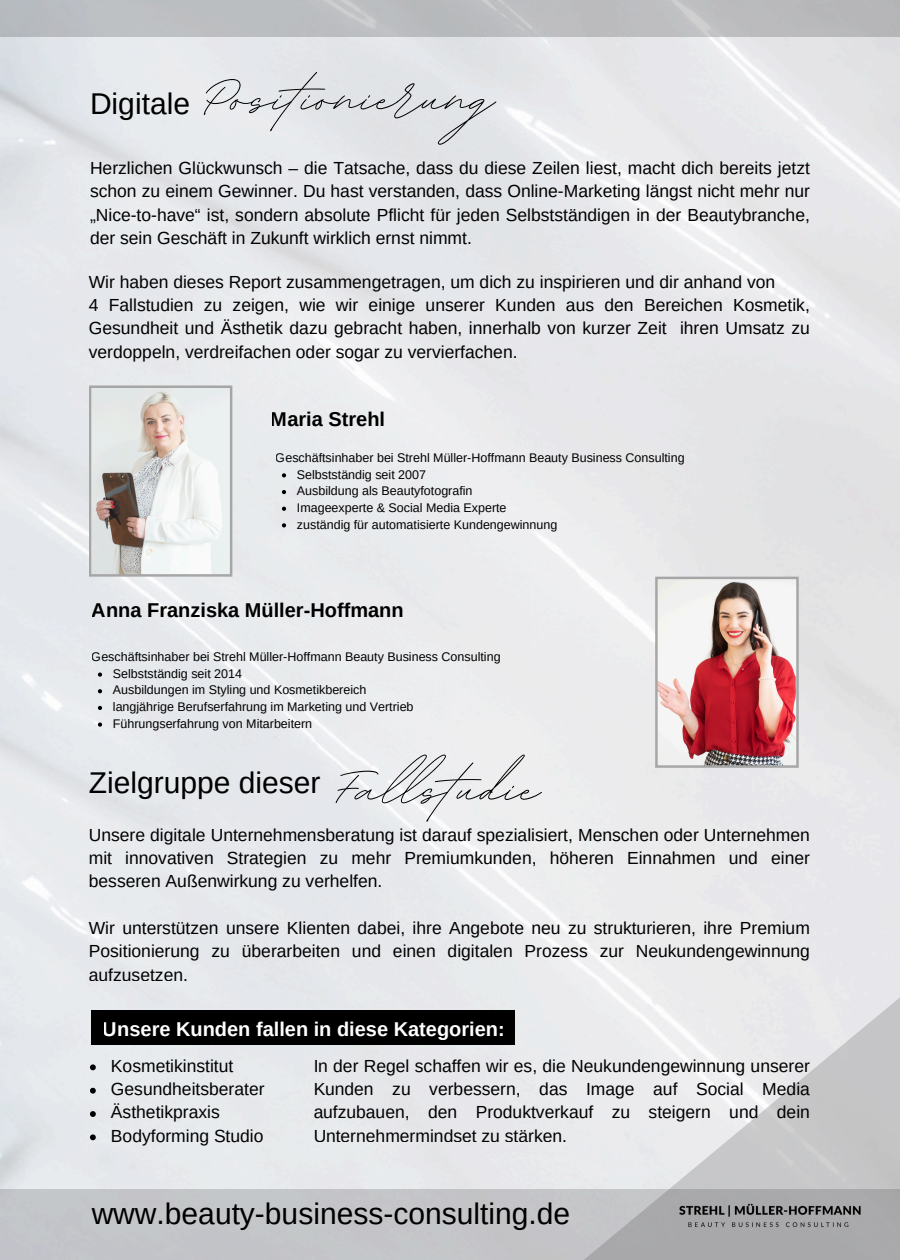
<style>
.page{position:relative;width:900px;height:1260px;background:#fff}
.page>*{position:absolute;margin:0;border:0;box-sizing:border-box;transform-origin:0 0}
.t1{font:87.5px "BD Script";color:#000}
.t2{font:30px "Arimo";color:#000}
.t3{font:700 20px "Arimo";color:#000}
.t4{font:700 20px "Arimo";color:#fff}
.t5{font:17.5px/23.2px "Arimo";color:#000;text-align:justify}
.t6{font:12.5px/16.8px "Arimo";color:#000}
</style>
<div class="page">
<div style="left:0;top:37px;width:900px;height:1152px;background:#e7e7eb"></div>
<svg style="left:259px;top:780px;width:641px;height:409px;background:#e6e7e9"></svg>
<div style="left:0;top:1189px;width:900px;height:71px;background:#c4c4c8"></div>
<div style="left:0;top:0;width:900px;height:37px;background:#bbbec1"></div>
<svg style="left:89px;top:386px;width:143px;height:191px"></svg>
<img style="left:655px;top:577px;width:144px;height:191px">
<img style="left:655px;top:1170px;width:231px;height:90px">
<div style="left:92px;top:1010px;width:423px;height:34px;background:#000"></div>
<svg style="left:90px;top:1064px;width:6px;height:6px"></svg>
<svg style="left:90px;top:1088px;width:6px;height:6px"></svg>
<svg style="left:90px;top:1111px;width:6px;height:6px"></svg>
<svg style="left:90px;top:1134px;width:6px;height:6px"></svg>
<svg style="left:98px;top:673px;width:4px;height:4px"></svg>
<svg style="left:98px;top:689px;width:4px;height:4px"></svg>
<svg style="left:98px;top:706px;width:4px;height:4px"></svg>
<svg style="left:98px;top:723px;width:4px;height:4px"></svg>
<svg style="left:282px;top:473px;width:4px;height:4px"></svg>
<svg style="left:282px;top:490px;width:4px;height:4px"></svg>
<svg style="left:282px;top:507px;width:4px;height:4px"></svg>
<svg style="left:282px;top:523px;width:4px;height:4px"></svg>
<p class="t2" style="left:90px;top:86px;width:102px">Digitale</p>
<p class="t1" style="left:202px;top:40px;width:294px">Positionierung</p>
<p class="t5" style="left:90px;top:156px;width:721px">Herzlichen Glückwunsch – die Tatsache, dass du diese Zeilen liest, macht dich bereits jetzt schon zu einem Gewinner. Du hast verstanden, dass Online-Marketing längst nicht mehr nur „Nice-to-have“ ist, sondern absolute Pflicht für jeden Selbstständigen in der Beautybranche, der sein Geschäft in Zukunft wirklich ernst nimmt.</p>
<p class="t5" style="left:89px;top:270px;width:723px;text-align:left">Wir haben dieses Report zusammengetragen, um dich zu inspirieren und dir anhand von<br>4 Fallstudien zu zeigen, wie wir einige unserer Kunden aus den Bereichen Kosmetik, Gesundheit und Ästhetik dazu gebracht haben, innerhalb von kurzer Zeit ihren Umsatz zu verdoppeln, verdreifachen oder sogar zu vervierfachen.</p>
<p class="t3" style="left:271px;top:408px;width:116px">Maria Strehl</p>
<p class="t6" style="left:297px;top:449px;width:389px;text-indent:-21px">Geschäftsinhaber bei Strehl Müller-Hoffmann Beauty Business Consulting Selbstständig seit 2007<br>Ausbildung als Beautyfotografin<br>Imageexperte &amp; Social Media Experte<br>zuständig für automatisierte Kundengewinnung</p>
<p class="t3" style="left:92px;top:599px;width:313px">Anna Franziska Müller-Hoffmann</p>
<p class="t6" style="left:113px;top:648px;width:389px;text-indent:-21px">Geschäftsinhaber bei Strehl Müller-Hoffmann Beauty Business Consulting Selbstständig seit 2014<br>Ausbildungen im Styling und Kosmetikbereich<br>langjährige Berufserfahrung im Marketing und Vertrieb Führungserfahrung von Mitarbeitern</p>
<h2 class="t1" style="left:333px;top:731px;width:208px">Fal studie</h2>
<p class="t5" style="left:89px;top:823px;width:723px">Unsere digitale Unternehmensberatung ist darauf spezialisiert, Menschen oder Unternehmen mit innovativen Strategien zu mehr Premiumkunden, höheren Einnahmen und einer besseren Außenwirkung zu verhelfen.</p>
<p class="t5" style="left:89px;top:916px;width:723px">Wir unterstützen unsere Klienten dabei, ihre Angebote neu zu strukturieren, ihre Premium Positionierung zu überarbeiten und einen digitalen Prozess zur Neukundengewinnung aufzusetzen.</p>
<h1 class="t2" style="left:89px;top:766px;width:233px">Zielgruppe dieser</h1>
<p class="t4" style="left:103px;top:1018px;width:403px">Unsere Kunden fallen in diese Kategorien:</p>
<p class="t5" style="left:111px;top:1054px;width:155px;text-align:left">Kosmetikinstitut<br>Gesundheitsberater<br>Ästhetikpraxis<br>Bodyforming Studio</p>
<p class="t5" style="left:313px;top:1054px;width:498px">In der Regel schaffen wir es, die Neukundengewinnung unserer Kunden zu verbessern, das Image auf Social Media aufzubauen, den Produktverkauf zu steigern und dein Unternehmermindset zu stärken.</p>
<h2 class="t2" style="left:92px;top:1197px;width:480px">www.beauty-business-consulting.de</h2>
</div>
